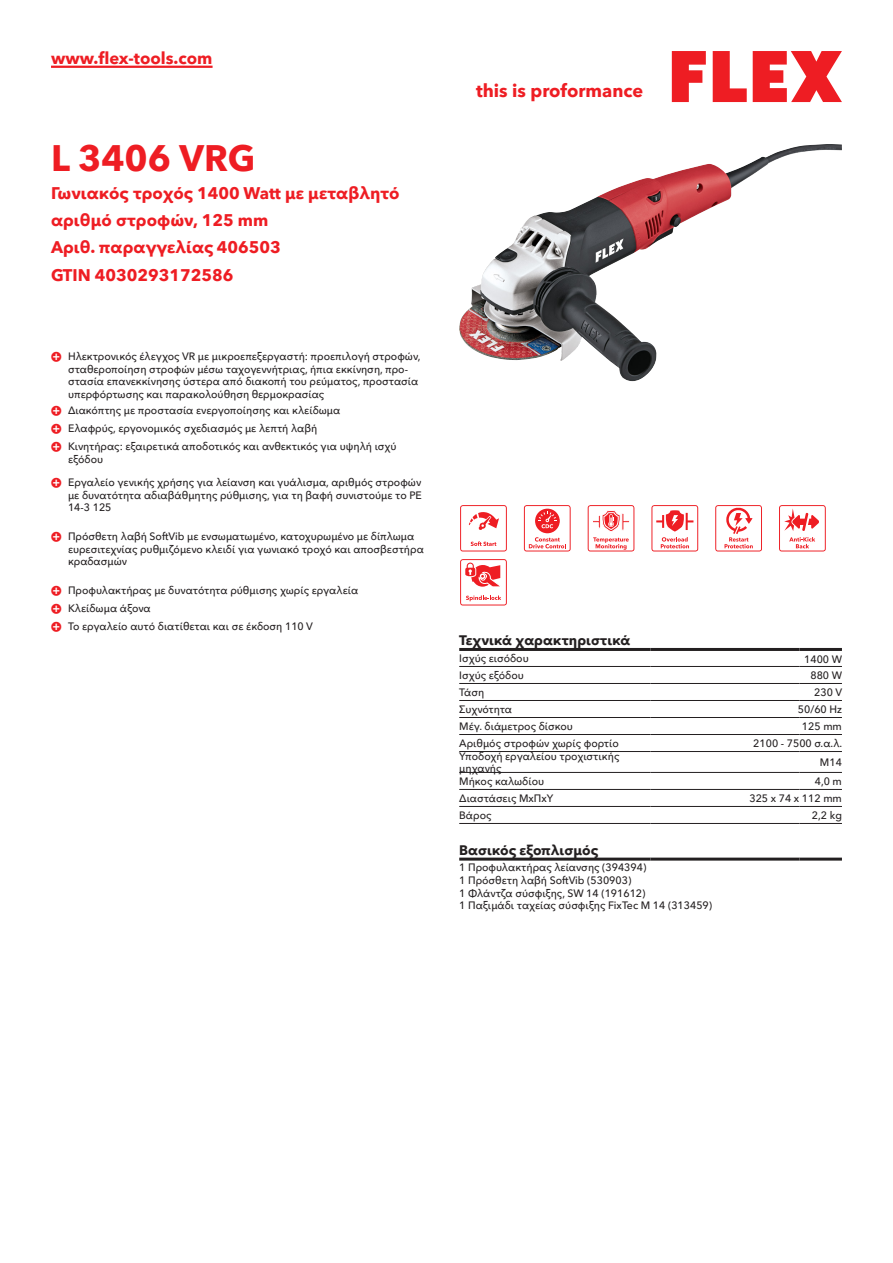
<style>
.page{position:relative;width:893px;height:1263px;background:#fff}
.page>*{position:absolute;margin:0;border:0;box-sizing:border-box;transform-origin:0 0}
.CB_AF_Product-name{font:700 36px "Avenir Next W1 G";color:#ee1d23}
.t1{font:700 18px "Avenir Next W1 G";color:#ee1d23}
.CB_AF_Product-short{font:700 16.5px/27px "Avenir Next W1 G";color:#ee1d23}
.CB_AF_Order-number{font:700 16.5px "Avenir Next W1 G";color:#ee1d23}
.CB_AF_Table-headline{font:700 13.5px "Avenir Next W1 G";color:#231f20}
.CB_AF_Table-specific{font:500 10.5px/12.6px "Avenir Next W1 G";color:#231f20}
</style>
<div class="page">
<svg style="left:672px;top:51px;width:34px;height:51px"></svg>
<svg style="left:713px;top:51px;width:34px;height:51px"></svg>
<svg style="left:753px;top:51px;width:89px;height:51px"></svg>
<hr style="left:51px;top:66px;width:162px;height:2px;background:#ee1d23">
<img style="left:459px;top:145px;width:354px;height:236px">
<hr style="left:459px;top:666px;width:192px;height:1px;background:#231f20">
<hr style="left:651px;top:666px;width:148px;height:1px;background:#231f20">
<hr style="left:799px;top:666px;width:43px;height:1px;background:#231f20">
<hr style="left:459px;top:683px;width:192px;height:1px;background:#231f20">
<hr style="left:651px;top:683px;width:148px;height:1px;background:#231f20">
<hr style="left:799px;top:683px;width:43px;height:1px;background:#231f20">
<hr style="left:459px;top:700px;width:192px;height:1px;background:#231f20">
<hr style="left:651px;top:700px;width:148px;height:1px;background:#231f20">
<hr style="left:799px;top:700px;width:43px;height:1px;background:#231f20">
<hr style="left:459px;top:717px;width:192px;height:1px;background:#231f20">
<hr style="left:651px;top:717px;width:148px;height:1px;background:#231f20">
<hr style="left:799px;top:717px;width:43px;height:1px;background:#231f20">
<hr style="left:459px;top:734px;width:192px;height:1px;background:#231f20">
<hr style="left:651px;top:734px;width:148px;height:1px;background:#231f20">
<hr style="left:799px;top:734px;width:43px;height:1px;background:#231f20">
<hr style="left:459px;top:751px;width:192px;height:1px;background:#231f20">
<hr style="left:651px;top:751px;width:148px;height:1px;background:#231f20">
<hr style="left:799px;top:751px;width:43px;height:1px;background:#231f20">
<hr style="left:459px;top:772px;width:192px;height:1px;background:#231f20">
<hr style="left:651px;top:772px;width:148px;height:1px;background:#231f20">
<hr style="left:799px;top:772px;width:43px;height:1px;background:#231f20">
<hr style="left:459px;top:789px;width:192px;height:1px;background:#231f20">
<hr style="left:651px;top:789px;width:148px;height:1px;background:#231f20">
<hr style="left:799px;top:789px;width:43px;height:1px;background:#231f20">
<hr style="left:459px;top:806px;width:192px;height:1px;background:#231f20">
<hr style="left:651px;top:806px;width:148px;height:1px;background:#231f20">
<hr style="left:799px;top:806px;width:43px;height:1px;background:#231f20">
<hr style="left:459px;top:823px;width:192px;height:1px;background:#231f20">
<hr style="left:651px;top:823px;width:148px;height:1px;background:#231f20">
<hr style="left:799px;top:823px;width:43px;height:1px;background:#231f20">
<hr style="left:459px;top:648px;width:192px;height:3px;background:#231f20">
<hr style="left:651px;top:648px;width:148px;height:3px;background:#231f20">
<hr style="left:799px;top:648px;width:43px;height:3px;background:#231f20">
<hr style="left:459px;top:858px;width:192px;height:3px;background:#231f20">
<hr style="left:651px;top:858px;width:148px;height:3px;background:#231f20">
<hr style="left:799px;top:858px;width:43px;height:3px;background:#231f20">
<svg style="left:460px;top:505px;width:47px;height:46px"></svg>
<svg style="left:524px;top:505px;width:47px;height:46px"></svg>
<svg style="left:588px;top:505px;width:46px;height:46px"></svg>
<svg style="left:651px;top:505px;width:47px;height:46px"></svg>
<svg style="left:715px;top:505px;width:47px;height:46px"></svg>
<svg style="left:779px;top:505px;width:47px;height:46px"></svg>
<svg style="left:460px;top:559px;width:47px;height:46px"></svg>
<h3 class="CB_AF_Product-short" style="left:51px;top:43px;width:163px">www.flex-tools.com</h3>
<p class="CB_AF_Product-name" style="left:51px;top:130px;width:206px">L 3406 VRG</p>
<p class="CB_AF_Product-short" style="left:51px;top:178px;width:350px">Γωνιακός τροχός 1400 Watt με μεταβλητό αριθμό στροφών, 125 mm</p>
<p class="CB_AF_Order-number" style="left:51px;top:234px;width:231px">Αριθ. παραγγελίας 406503</p>
<p class="CB_AF_Order-number" style="left:51px;top:262px;width:184px">GTIN 4030293172586</p>
<p class="CB_AF_Table-specific" style="left:68px;top:349px;width:354px">Ηλεκτρονικός έλεγχος VR με μικροεπεξεργαστή: προεπιλογή στροφών, σταθεροποίηση στροφών μέσω ταχογεννήτριας, ήπια εκκίνηση, προ&shy;στασία επανεκκίνησης ύστερα από διακοπή του ρεύματος, προστασία υπερφόρτωσης και παρακολούθηση θερμοκρασίας</p>
<p class="CB_AF_Table-specific" style="left:68px;top:403px;width:274px">Διακόπτης με προστασία ενεργοποίησης και κλείδωμα</p>
<p class="CB_AF_Table-specific" style="left:68px;top:421px;width:251px">Ελαφρύς, εργονομικός σχεδιασμός με λεπτή λαβή</p>
<p class="CB_AF_Table-specific" style="left:68px;top:439px;width:330px">Κινητήρας: εξαιρετικά αποδοτικός και ανθεκτικός για υψηλή ισχύ εξόδου</p>
<p class="CB_AF_Table-specific" style="left:68px;top:475px;width:355px;text-align:justify">Εργαλείο γενικής χρήσης για λείανση και γυάλισμα, αριθμός στροφών με δυνατότητα αδιαβάθμητης ρύθμισης, για τη βαφή συνιστούμε το PE 14-3 125</p>
<p class="CB_AF_Table-specific" style="left:68px;top:529px;width:357px">Πρόσθετη λαβή SoftVib με ενσωματωμένο, κατοχυρωμένο με δίπλωμα ευρεσιτεχνίας ρυθμιζόμενο κλειδί για γωνιακό τροχό και αποσβεστήρα κραδασμών</p>
<p class="CB_AF_Table-specific" style="left:68px;top:583px;width:292px">Προφυλακτήρας με δυνατότητα ρύθμισης χωρίς εργαλεία</p>
<p class="CB_AF_Table-specific" style="left:68px;top:601px;width:84px">Κλείδωμα άξονα</p>
<p class="CB_AF_Table-specific" style="left:68px;top:619px;width:246px">Το εργαλείο αυτό διατίθεται και σε έκδοση 110 V</p>
<h2 class="t1" style="left:476px;top:77px;width:169px">this is proformance</h2>
<p class="CB_AF_Table-headline" style="left:459px;top:630px;width:173px">Τεχνικά χαρακτηριστικά</p>
<p class="CB_AF_Table-specific" style="left:459px;top:651px;width:71px">Ισχύς εισόδου</p>
<p class="CB_AF_Table-specific" style="left:804px;top:652px;width:39px">1400 W</p>
<p class="CB_AF_Table-specific" style="left:459px;top:668px;width:66px">Ισχύς εξόδου</p>
<p class="CB_AF_Table-specific" style="left:810px;top:668px;width:33px">880 W</p>
<p class="CB_AF_Table-specific" style="left:459px;top:685px;width:26px">Τάση</p>
<p class="CB_AF_Table-specific" style="left:814px;top:685px;width:29px">230 V</p>
<p class="CB_AF_Table-specific" style="left:459px;top:702px;width:54px">Συχνότητα</p>
<p class="CB_AF_Table-specific" style="left:798px;top:702px;width:46px">50/60 Hz</p>
<p class="CB_AF_Table-specific" style="left:459px;top:719px;width:115px">Μέγ. διάμετρος δίσκου</p>
<p class="CB_AF_Table-specific" style="left:802px;top:719px;width:41px">125 mm</p>
<p class="CB_AF_Table-specific" style="left:459px;top:736px;width:161px">Αριθμός στροφών χωρίς φορτίο</p>
<p class="CB_AF_Table-specific" style="left:753px;top:736px;width:91px">2100 - 7500 σ.α.λ.</p>
<p class="CB_AF_Table-specific" style="left:459px;top:749px;width:162px">Υποδοχή εργαλείου τροχιστικής μηχανής</p>
<p class="CB_AF_Table-specific" style="left:820px;top:755px;width:23px">M14</p>
<p class="CB_AF_Table-specific" style="left:459px;top:774px;width:86px">Μήκος καλωδίου</p>
<p class="CB_AF_Table-specific" style="left:815px;top:774px;width:29px">4,0 m</p>
<p class="CB_AF_Table-specific" style="left:459px;top:791px;width:96px">Διαστάσεις ΜxΠxΥ</p>
<p class="CB_AF_Table-specific" style="left:749px;top:791px;width:94px">325 x 74 x 112 mm</p>
<p class="CB_AF_Table-specific" style="left:459px;top:808px;width:34px">Βάρος</p>
<p class="CB_AF_Table-specific" style="left:812px;top:808px;width:32px">2,2 kg</p>
<p class="CB_AF_Table-headline" style="left:459px;top:839px;width:140px">Βασικός εξοπλισμός</p>
<p class="CB_AF_Table-specific" style="left:459px;top:860px;width:254px">1 Προφυλακτήρας λείανσης (394394)<br>1 Πρόσθετη λαβή SoftVib (530903)<br>1 Φλάντζα σύσφιξης, SW 14 (191612)<br>1 Παξιμάδι ταχείας σύσφιξης FixTec M 14 (313459)</p>
</div>
